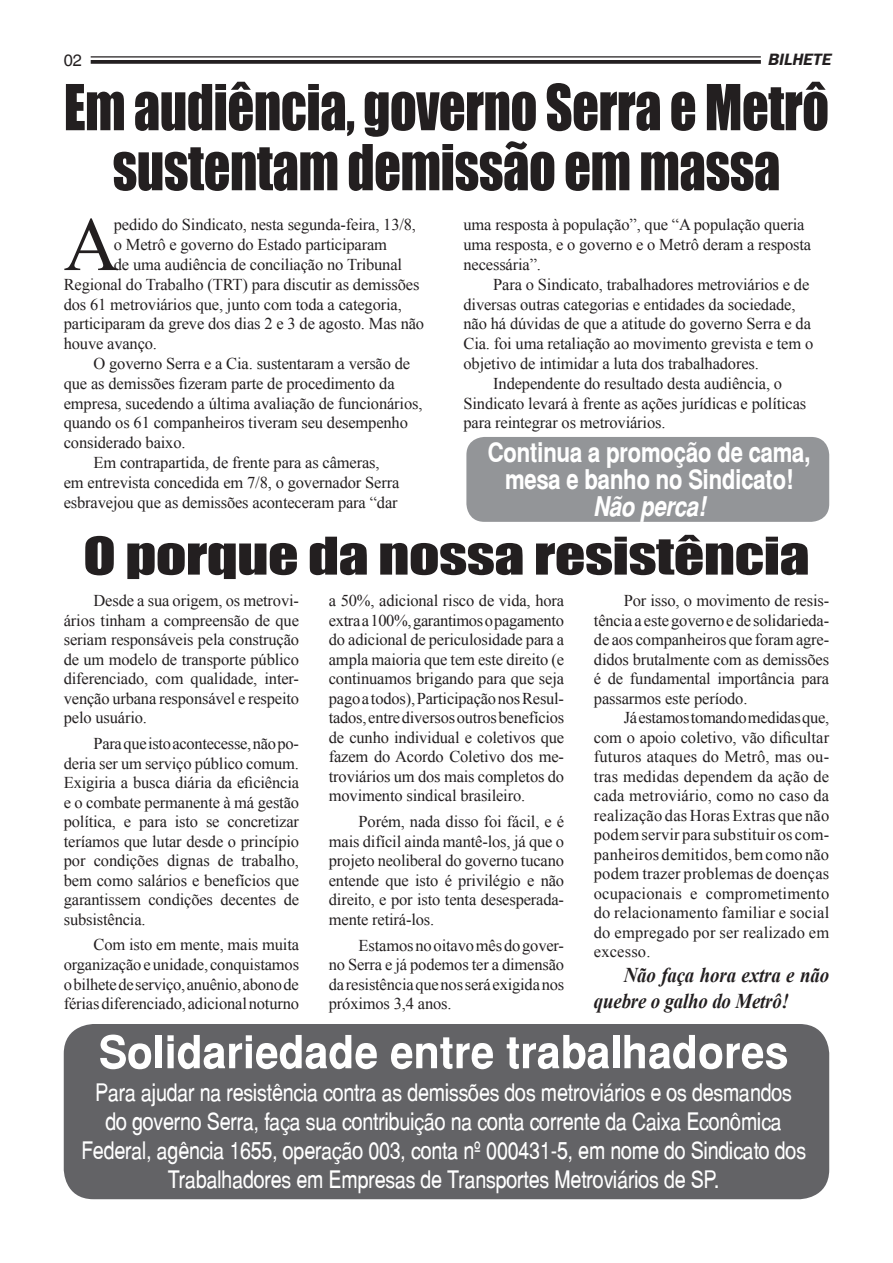
<style>
.page{position:relative;width:893px;height:1263px;background:#fff}
.page>*{position:absolute;margin:0;border:0;box-sizing:border-box;transform-origin:0 0}
.t1{font:76.35px "Times New Roman";color:#231f20}
.t2{font:58.5px/60px "Impact";letter-spacing:-.01em;color:#231f20;text-align:center;scale:.9 1}
.t3{font:48px "Impact";letter-spacing:-.01em;color:#231f20;scale:1.25 1}
.t4{font:700 45px "Switzerland Narrow";color:#fff;scale:1.15 1}
.t5{font:700 27px/27px "Switzerland Narrow";letter-spacing:-.01em;color:#fff;text-align:center}
.t6{font:italic 700 27px "Switzerland Narrow";letter-spacing:-.01em;color:#fff}
.t7{font:24px/28.8px "Switzerland Narrow Plain";letter-spacing:-.01em;color:#fff;text-align:center}
.t8{font:italic 700 21px/25.2px "Times New Roman";letter-spacing:-.01em;color:#231f20;scale:.9 1}
.t9{font:16.5px/19.5px "Times New Roman";letter-spacing:-.01em;color:#231f20;text-align:justify}
.t10{font:italic 700 16.5px "Frankfurt Gothic";color:#231f20}
.t11{font:16.5px "Switzerland Plain";color:#231f20}
</style>
<div class="page">
<hr style="left:91px;top:56px;width:670px;height:2px;background:#231f20">
<svg style="left:91px;top:60px;width:670px;height:4px;background:#2f2c2d"></svg>
<div style="left:64px;top:1024px;width:765px;height:175px;background:#636366;border-radius:30px"></div>
<div style="left:466px;top:437px;width:363px;height:85px;background:#939598;border-radius:18px"></div>
<p class="t11" style="left:64px;top:51px;width:20px">02</p>
<p class="t10" style="left:768px;top:49px;width:65px">BILHETE</p>
<h2 class="t2" style="left:64px;top:76px;width:852px">Em audiência, governo Serra e Metrô sustentam demissão em massa</h2>
<h1 class="t1" style="left:64px;top:193px;width:57px">A</h1>
<p class="t9" style="left:114px;top:215px;width:304px">pedido do Sindicato, nesta segunda-feira, 13/8,</p>
<p class="t9" style="left:114px;top:235px;width:275px">o Metrô e governo do Estado participaram</p>
<p class="t9" style="left:114px;top:254px;width:290px">de uma audiência de conciliação no Tribunal</p>
<p class="t9" style="left:64px;top:274px;width:357px">Regional do Trabalho (TRT) para discutir as demissões</p>
<p class="t9" style="left:64px;top:294px;width:340px">dos 61 metroviários que, junto com toda a categoria,</p>
<p class="t9" style="left:64px;top:314px;width:362px">participaram da greve dos dias 2 e 3 de agosto. Mas não</p>
<p class="t9" style="left:64px;top:334px;width:95px">houve avanço.</p>
<p class="t9" style="left:94px;top:353px;width:318px">O governo Serra e a Cia. sustentaram a versão de</p>
<p class="t9" style="left:64px;top:373px;width:332px">que as demissões fizeram parte de procedimento da</p>
<p class="t9" style="left:64px;top:393px;width:360px">empresa, sucedendo a última avaliação de funcionários,</p>
<p class="t9" style="left:64px;top:413px;width:346px">quando os 61 companheiros tiveram seu desempenho</p>
<p class="t9" style="left:64px;top:433px;width:123px">considerado baixo.</p>
<p class="t9" style="left:94px;top:452px;width:288px">Em contrapartida, de frente para as câmeras,</p>
<p class="t9" style="left:64px;top:472px;width:337px">em entrevista concedida em 7/8, o governador Serra</p>
<p class="t9" style="left:64px;top:492px;width:335px">esbravejou que as demissões aconteceram para “dar</p>
<p class="t9" style="left:463px;top:215px;width:349px;text-align:left">uma resposta à população”, que “A população queria uma resposta, e o governo e o Metrô deram a resposta necessária”.</p>
<p class="t9" style="left:493px;top:274px;width:318px">Para o Sindicato, trabalhadores metroviários e de</p>
<p class="t9" style="left:463px;top:294px;width:334px">diversas outras categorias e entidades da sociedade,</p>
<p class="t9" style="left:463px;top:314px;width:349px">não há dúvidas de que a atitude do governo Serra e da</p>
<p class="t9" style="left:463px;top:334px;width:351px">Cia. foi uma retaliação ao movimento grevista e tem o</p>
<p class="t9" style="left:463px;top:353px;width:297px">objetivo de intimidar a luta dos trabalhadores.</p>
<p class="t9" style="left:493px;top:373px;width:290px">Independente do resultado desta audiência, o</p>
<p class="t9" style="left:463px;top:393px;width:344px">Sindicato levará à frente as ações jurídicas e políticas</p>
<p class="t9" style="left:463px;top:413px;width:203px">para reintegrar os metroviários.</p>
<h3 class="t5" style="left:488px;top:438px;width:324px">Continua a promoção de cama, mesa e banho no Sindicato!</h3>
<h3 class="t6" style="left:593px;top:490px;width:114px">Não perca!</h3>
<h3 class="t3" style="left:83px;top:518px;width:583px">O porque da nossa resistência</h3>
<p class="t9" style="left:64px;top:591px;width:237px;text-indent:30px">Desde a sua origem, os metrovi&shy;ários tinham a compreensão de que seriam responsáveis pela construção de um modelo de transporte público diferenciado, com qualidade, inter&shy;venção urbana responsável e respeito pelo usuário.</p>
<p class="t9" style="left:64px;top:733px;width:237px;text-indent:30px">Para que isto acontecesse, não po&shy;deria ser um serviço público comum.<br>Exigiria a busca diária da eficiência e o combate permanente à má gestão política, e para isto se concretizar teríamos que lutar desde o princípio por condições dignas de trabalho, bem como salários e benefícios que garantissem condições decentes de subsistência.</p>
<p class="t9" style="left:64px;top:935px;width:237px;text-indent:30px">Com isto em mente, mais muita organização e unidade, conquistamos o bilhete de serviço, anuênio, abono de férias diferenciado, adicional noturno</p>
<p class="t9" style="left:329px;top:591px;width:237px">a 50%, adicional risco de vida, hora extra a 100%, garantimos o pagamento do adicional de periculosidade para a ampla maioria que tem este direito (e continuamos brigando para que seja pago a todos), Participação nos Resul&shy;tados, entre diversos outros benefícios de cunho individual e coletivos que fazem do Acordo Coletivo dos me&shy;troviários um dos mais completos do movimento sindical brasileiro.</p>
<p class="t9" style="left:329px;top:812px;width:237px;text-indent:30px">Porém, nada disso foi fácil, e é mais difícil ainda mantê-los, já que o projeto neoliberal do governo tucano entende que isto é privilégio e não direito, e por isto tenta desesperada&shy;mente retirá-los.</p>
<p class="t9" style="left:329px;top:935px;width:237px;text-indent:30px">Estamos no oitavo mês do gover&shy;no Serra e já podemos ter a dimensão da resistência que nos será exigida nos próximos 3,4 anos.</p>
<p class="t9" style="left:594px;top:591px;width:237px;text-indent:30px">Por isso, o movimento de resis&shy;tência a este governo e de solidarieda&shy;de aos companheiros que foram agre&shy;didos brutalmente com as demissões é de fundamental importância para passarmos este período.</p>
<p class="t9" style="left:594px;top:708px;width:237px;text-indent:30px">Já estamos tomando medidas que, com o apoio coletivo, vão dificultar futuros ataques do Metrô, mas ou&shy;tras medidas dependem da ação de cada metroviário, como no caso da realização das Horas Extras que não podem servir para substituir os com&shy;panheiros demitidos, bem como não podem trazer problemas de doenças ocupacionais e comprometimento do relacionamento familiar e social do empregado por ser realizado em excesso.</p>
<p class="t8" style="left:594px;top:962px;width:263px;text-indent:30px">Não faça hora extra e não quebre o galho do Metrô!</p>
<h3 class="t4" style="left:99px;top:1026px;width:601px">Solidariedade entre trabalhadores</h3>
<p class="t7" style="left:81px;top:1078px;width:726px">Para ajudar na resistência contra as demissões dos metroviários e os desmandos<br>do governo Serra, faça sua contribuição na conta corrente da Caixa Econômica Federal, agência 1655, operação 003, conta nº 000431-5, em nome do Sindicato dos Trabalhadores em Empresas de Transportes Metroviários de SP.</p>
</div>
